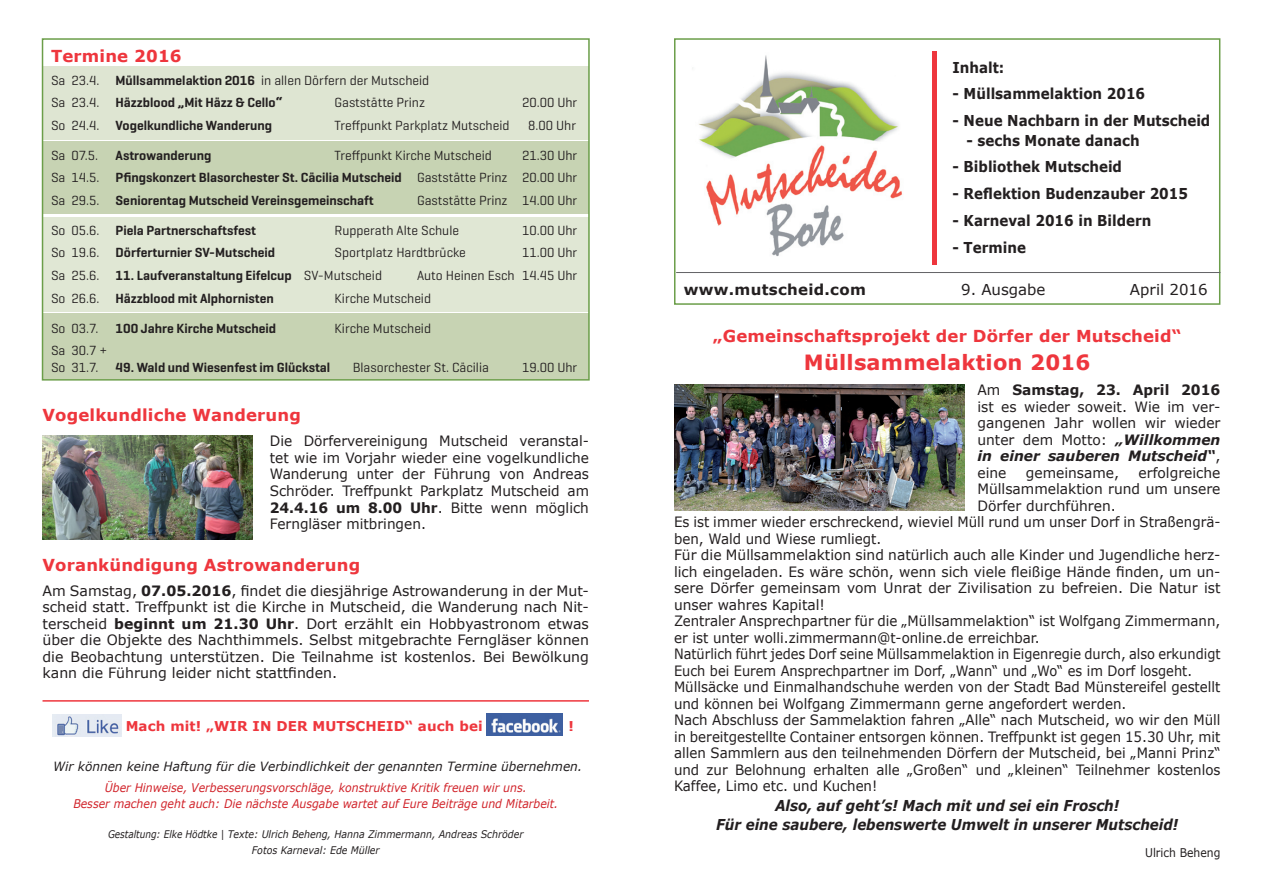
<style>
.page{position:relative;width:1263px;height:893px;background:#fff}
.page>*{position:absolute;margin:0;border:0;box-sizing:border-box;transform-origin:0 0}
.t1{font:700 21px "Verdana";letter-spacing:.01em;color:#ee363d}
.t2{font:700 16.5px "Verdana";letter-spacing:.01em;color:#ee363d}
.t3{font:700 15px "Verdana";color:#231f20;scale:.9 1}
.t4{font:italic 700 15px/19.5px "Verdana";color:#231f20;text-align:center;scale:.9 1}
.t5{font:15px "Verdana";color:#231f20}
.t6{font:700 15px "Verdana";letter-spacing:.02em;color:#231f20}
.t7{font:14.25px/16.5px "Verdana";color:#231f20;text-align:justify}
.t8{font:14.25px "Verdana";color:#231f20;scale:.94 1}
.t9{font:14.25px/16.5px "Verdana";color:#231f20;text-align:justify;scale:.96 1}
.t10{font:14.25px "Verdana";color:#231f20;scale:.91 1}
.t11{font:600 13.5px/23px "Geogrotesque";color:#231f20}
.t12{font:13.5px/16.5px "Geogrotesque";color:#231f20}
.t13{font:700 13.5px "Verdana";letter-spacing:.01em;color:#ee363d}
.t14{font:italic 12.75px "Verdana";color:#231f20;scale:.95 1}
.t15{font:italic 12px/16.5px "Verdana";color:#d1232a;text-align:center;scale:.91 1}
.t16{font:12px "Verdana";color:#231f20;scale:.9 1}
.t17{font:italic 10.5px/16.5px "Verdana";color:#231f20;text-align:center;scale:.85 1}
.s1{font-weight:400}
.s2{font-weight:700}
.s3{font-weight:700;font-style:italic}
</style>
<div class="page">
<div style="left:43px;top:66px;width:546px;height:73px;background:#dee5d2"></div>
<div style="left:43px;top:217px;width:546px;height:94px;background:#e0e7d4"></div>
<div style="left:43px;top:141px;width:546px;height:73px;background:#c7d3b3"></div>
<div style="left:43px;top:314px;width:546px;height:65px;background:#c7d3b3"></div>
<div style="left:674px;top:38px;width:546px;height:267px;background:#fff;border:2px solid #6b9e49"></div>
<img style="left:698px;top:55px;width:204px;height:202px">
<hr style="left:932px;top:51px;width:4px;height:214px;background:#ee363d">
<hr style="left:676px;top:272px;width:544px;height:1px;background:#636366">
<img style="left:486px;top:713px;width:77px;height:23px">
<img style="left:52px;top:714px;width:70px;height:23px">
<hr style="left:43px;top:700px;width:546px;height:2px;background:#ee363d">
<img style="left:674px;top:384px;width:291px;height:126px">
<img style="left:43px;top:435px;width:210px;height:104px">
<div style="left:42px;top:38px;width:548px;height:343px;border:2px solid #6b9e49"></div>
<p class="t2" style="left:51px;top:45px;width:132px">Termine 2016</p>
<p class="t11" style="left:51px;top:68px;width:380px"><span class="s1">Sa 23.4.</span> Müllsammelaktion 2016 <span class="s1">in allen Dörfern der Mutscheid<br>Sa 23.4.</span> Häzzblood „Mit Häzz &amp; Cello“</p>
<p class="t12" style="left:335px;top:94px;width:92px">Gaststätte Prinz</p>
<p class="t12" style="left:522px;top:94px;width:57px">20.00 Uhr</p>
<p class="t11" style="left:51px;top:114px;width:223px"><span class="s1">So 24.4.</span> Vogelkundliche Wanderung</p>
<p class="t12" style="left:335px;top:117px;width:176px">Treffpunkt Parkplatz Mutscheid</p>
<p class="t12" style="left:528px;top:117px;width:49px">8.00 Uhr</p>
<p class="t12" style="left:51px;top:146px;width:49px">Sa 07.5.</p>
<p class="t11" style="left:116px;top:143px;width:97px">Astrowanderung</p>
<p class="t12" style="left:335px;top:146px;width:159px">Treffpunkt Kirche Mutscheid</p>
<p class="t11" style="left:51px;top:143px;width:528px;text-align:justify;text-indent:471px"><span class="s1">21.30 Uhr Sa 14.5.</span> Pfingskonzert Blasorchester St. Cäcilia Mutscheid <span class="s1">Gaststätte Prinz 20.00 Uhr Sa 29.5.</span> Seniorentag Mutscheid Vereinsgemeinschaft</p>
<p class="t12" style="left:417px;top:192px;width:162px">Gaststätte Prinz 14.00 Uhr</p>
<p class="t11" style="left:51px;top:218px;width:207px"><span class="s1">So 05.6.</span> Piela Partnerschaftsfest</p>
<p class="t12" style="left:335px;top:221px;width:126px">Rupperath Alte Schule</p>
<p class="t12" style="left:522px;top:221px;width:57px">10.00 Uhr</p>
<p class="t11" style="left:51px;top:241px;width:226px"><span class="s1">So 19.6.</span> Dörferturnier SV-Mutscheid</p>
<p class="t12" style="left:335px;top:244px;width:133px">Sportplatz Hardtbrücke</p>
<p class="t12" style="left:522px;top:244px;width:57px">11.00 Uhr</p>
<p class="t11" style="left:51px;top:264px;width:333px"><span class="s1">Sa 25.6.</span> 11. Laufveranstaltung Eifelcup <span class="s1">SV-Mutscheid</span></p>
<p class="t12" style="left:417px;top:267px;width:162px">Auto Heinen Esch 14.45 Uhr</p>
<p class="t11" style="left:51px;top:287px;width:224px"><span class="s1">So 26.6.</span> Häzzblood mit Alphornisten</p>
<p class="t12" style="left:335px;top:290px;width:98px">Kirche Mutscheid</p>
<p class="t12" style="left:51px;top:319px;width:49px">So 03.7.</p>
<p class="t11" style="left:116px;top:316px;width:162px">100 Jahre Kirche Mutscheid</p>
<p class="t12" style="left:335px;top:319px;width:98px">Kirche Mutscheid</p>
<p class="t12" style="left:51px;top:342px;width:58px">Sa 30.7 +<br>So 31.7.</p>
<p class="t11" style="left:116px;top:356px;width:216px">49. Wald und Wiesenfest im Glückstal</p>
<p class="t12" style="left:353px;top:359px;width:138px">Blasorchester St. Cäcilia</p>
<p class="t12" style="left:522px;top:359px;width:57px">19.00 Uhr</p>
<p class="t2" style="left:43px;top:405px;width:260px">Vogelkundliche Wanderung</p>
<p class="t9" style="left:270px;top:433px;width:334px">Die Dörfervereinigung Mutscheid veranstal&shy;tet wie im Vorjahr wieder eine vogelkundliche Wanderung unter der Führung von Andreas Schröder. Treffpunkt Parkplatz Mutscheid am <span class="s2">24.4.16 um 8.00 Uhr</span>. Bitte wenn möglich Ferngläser mitbringen.</p>
<p class="t2" style="left:43px;top:554px;width:319px">Vorankündigung Astrowanderung</p>
<p class="t7" style="left:43px;top:582px;width:548px">Am Samstag, <span class="s2">07.05.2016</span>, findet die diesjährige Astrowanderung in der Mut&shy;scheid statt. Treffpunkt ist die Kirche in Mutscheid, die Wanderung nach Nit&shy;terscheid <span class="s2">beginnt um 21.30 Uhr</span>. Dort erzählt ein Hobbyastronom etwas über die Objekte des Nachthimmels. Selbst mitgebrachte Ferngläser können die Beobachtung unterstützen. Die Teilnahme ist kostenlos. Bei Bewölkung kann die Führung leider nicht stattfinden.</p>
<p class="t13" style="left:126px;top:718px;width:358px">Mach mit! „WIR IN DER MUTSCHEID“ auch bei</p>
<p class="t13" style="left:568px;top:718px;width:7px">!</p>
<p class="t14" style="left:53px;top:758px;width:559px">Wir können keine Haftung für die Verbindlichkeit der genannten Termine übernehmen.</p>
<p class="t15" style="left:73px;top:779px;width:534px">Über Hinweise, Verbesserungsvorschläge, konstruktive Kritik freuen wir uns.<br>Besser machen geht auch: Die nächste Ausgabe wartet auf Eure Beiträge und Mitarbeit.</p>
<p class="t17" style="left:108px;top:826px;width:490px">Gestaltung: Elke Hödtke | Texte: Ulrich Beheng, Hanna Zimmermann, Andreas Schröder<br>Fotos Karneval: Ede Müller</p>
<p class="t3" style="left:952px;top:58px;width:59px">Inhalt:</p>
<p class="t3" style="left:952px;top:84px;width:216px">- Müllsammelaktion 2016</p>
<p class="t3" style="left:952px;top:111px;width:288px">- Neue Nachbarn in der Mutscheid</p>
<p class="t3" style="left:966px;top:130px;width:194px">- sechs Monate danach</p>
<p class="t3" style="left:952px;top:157px;width:190px">- Bibliothek Mutscheid</p>
<p class="t3" style="left:952px;top:184px;width:263px">- Reflektion Budenzauber 2015</p>
<p class="t3" style="left:952px;top:211px;width:223px">- Karneval 2016 in Bildern</p>
<p class="t3" style="left:952px;top:237px;width:83px">- Termine</p>
<p class="t6" style="left:684px;top:279px;width:184px">www.mutscheid.com</p>
<p class="t5" style="left:961px;top:280px;width:86px">9. Ausgabe</p>
<p class="t5" style="left:1130px;top:280px;width:79px">April 2016</p>
<p class="t2" style="left:713px;top:325px;width:470px">„Gemeinschaftsprojekt der Dörfer der Mutscheid“</p>
<h1 class="t1" style="left:804px;top:349px;width:288px">Müllsammelaktion 2016</h1>
<p class="t7" style="left:977px;top:382px;width:245px">Am <span class="s2">Samstag, 23. April 2016 </span>ist es wieder soweit. Wie im ver&shy;gangenen Jahr wollen wir wieder unter dem Motto: <span class="s3">„Willkommen in einer sauberen Mutscheid“</span>, eine</p>
<p class="t7" style="left:1026px;top:464px;width:95px">gemeinsame,</p>
<p class="t7" style="left:1138px;top:464px;width:83px">erfolgreiche</p>
<p class="t7" style="left:977px;top:481px;width:245px">Müllsammelaktion rund um unsere</p>
<p class="t7" style="left:977px;top:497px;width:140px">Dörfer durchführen.</p>
<p class="t8" style="left:674px;top:513px;width:583px">Es ist immer wieder erschreckend, wieviel Müll rund um unser Dorf in Straßengrä-</p>
<p class="t8" style="left:674px;top:529px;width:222px">ben, Wald und Wiese rumliegt.</p>
<p class="t7" style="left:674px;top:547px;width:548px">Für die Müllsammelaktion sind natürlich auch alle Kinder und Jugendliche herz-</p>
<p class="t7" style="left:674px;top:563px;width:548px">lich eingeladen. Es wäre schön, wenn sich viele fleißige Hände finden, um un-</p>
<p class="t7" style="left:674px;top:580px;width:548px">sere Dörfer gemeinsam vom Unrat der Zivilisation zu befreien. Die Natur ist</p>
<p class="t7" style="left:674px;top:596px;width:152px">unser wahres Kapital!</p>
<p class="t8" style="left:674px;top:612px;width:583px">Zentraler Ansprechpartner für die „Müllsammelaktion“ ist Wolfgang Zimmermann,</p>
<p class="t8" style="left:674px;top:628px;width:390px">er ist unter wolli.zimmermann@t-online.de erreichbar.</p>
<p class="t10" style="left:674px;top:645px;width:602px">Natürlich führt jedes Dorf seine Müllsammelaktion in Eigenregie durch, also erkundigt</p>
<p class="t10" style="left:674px;top:661px;width:571px">Euch bei Eurem Ansprechpartner im Dorf, „Wann“ und „Wo“ es im Dorf losgeht.</p>
<p class="t8" style="left:674px;top:678px;width:583px">Müllsäcke und Einmalhandschuhe werden von der Stadt Bad Münstereifel gestellt</p>
<p class="t8" style="left:674px;top:694px;width:483px">und können bei Wolfgang Zimmermann gerne angefordert werden.</p>
<p class="t8" style="left:674px;top:711px;width:583px">Nach Abschluss der Sammelaktion fahren „Alle“ nach Mutscheid, wo wir den Müll</p>
<p class="t8" style="left:674px;top:727px;width:583px">in bereitgestellte Container entsorgen können. Treffpunkt ist gegen 15.30 Uhr, mit</p>
<p class="t8" style="left:674px;top:744px;width:583px">allen Sammlern aus den teilnehmenden Dörfern der Mutscheid, bei „Manni Prinz“</p>
<p class="t8" style="left:674px;top:760px;width:583px">und zur Belohnung erhalten alle „Großen“ und „kleinen“ Teilnehmer kostenlos</p>
<p class="t8" style="left:674px;top:777px;width:218px">Kaffee, Limo etc. und Kuchen!</p>
<p class="t4" style="left:716px;top:796px;width:515px">Also, auf geht’s! Mach mit und sei ein Frosch!<br>Für eine saubere, lebenswerte Umwelt in unserer Mutscheid!</p>
<p class="t16" style="left:1145px;top:845px;width:85px">Ulrich Beheng</p>
</div>
